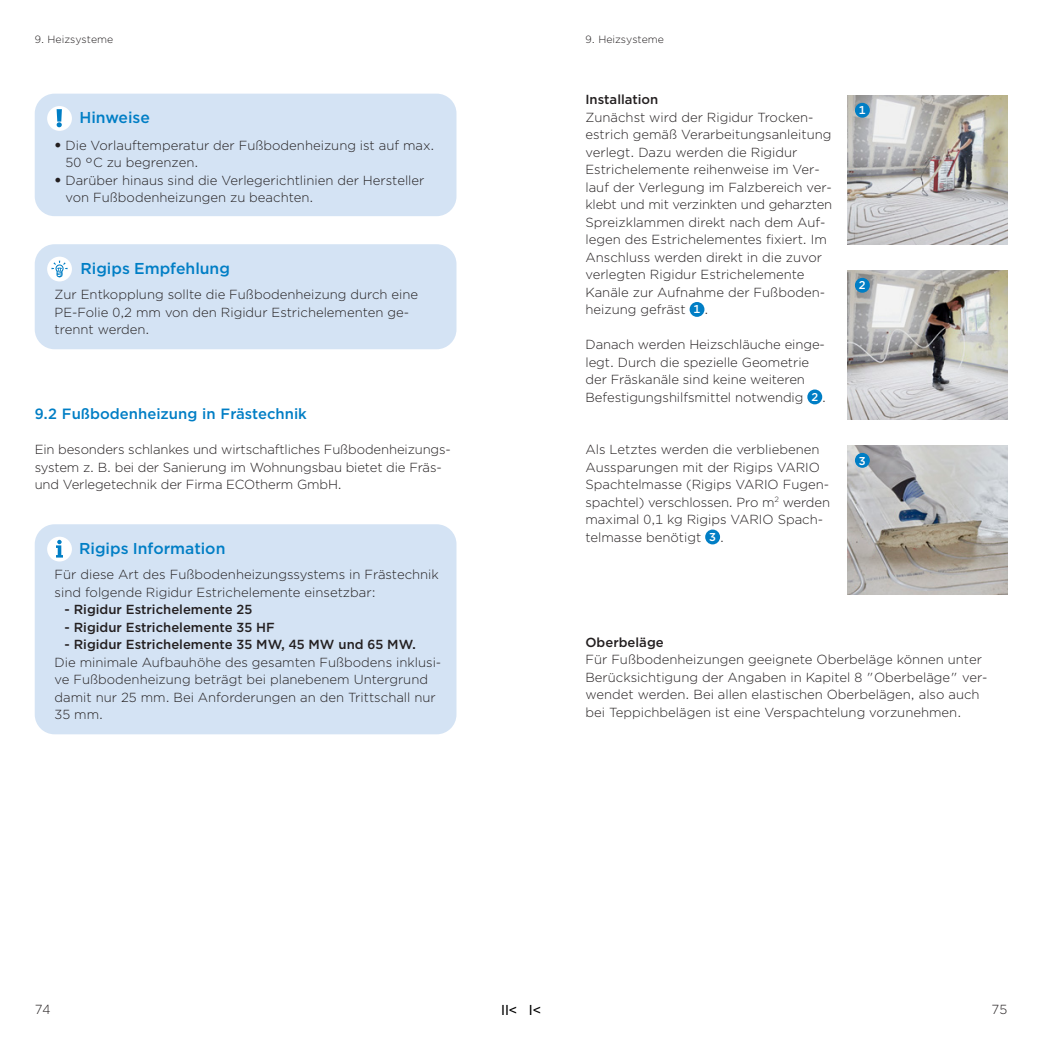
<style>
.page{position:relative;width:1042px;height:1042px;background:#fff}
.page>*{position:absolute;margin:0;border:0;box-sizing:border-box;transform-origin:0 0}
.t1{font:500 15.75px "Gotham";color:#007ec5}
._02_Subline_GothamMe{font:500 14.88px "Gotham";color:#007ec5}
.t2{font:14px "Arial";color:#000}
._06-2_Copy_Gotham_Me{font:300 13.12px/17.5px "Gotham";color:#231f20}
._06_Copy_Gotham_Ligh{font:300 13.12px/17.5px "Gotham";letter-spacing:-.005em;color:#231f20}
.t3{font:500 13.12px "Gotham";color:#231f20}
.t4{font:500 11.38px "Gotham";color:#fff}
._01_Kopf_GothamMediu{font:300 10.5px "Gotham";color:#231f20}
.s1{font-weight:900;font-size:14px}
.s2{font-weight:500}
</style>
<div class="page">
<div style="left:689px;top:302px;width:15px;height:15px;background:#007ec5;border-radius:50%"></div>
<div style="left:807px;top:389px;width:15px;height:15px;background:#007ec5;border-radius:50%"></div>
<img style="left:847px;top:95px;width:160px;height:149px">
<img style="left:847px;top:270px;width:160px;height:149px">
<div style="left:855px;top:103px;width:15px;height:15px;background:#007ec5;border-radius:50%"></div>
<div style="left:855px;top:278px;width:15px;height:15px;background:#007ec5;border-radius:50%"></div>
<div style="left:705px;top:529px;width:15px;height:15px;background:#007ec5;border-radius:50%"></div>
<img style="left:847px;top:445px;width:160px;height:149px">
<div style="left:855px;top:453px;width:15px;height:15px;background:#007ec5;border-radius:50%"></div>
<div style="left:35px;top:94px;width:421px;height:122px;background:#d4e3f4;border-radius:20px"></div>
<div style="left:47px;top:106px;width:25px;height:25px;background:#fff;border-radius:50%"></div>
<svg style="left:57px;top:109px;width:5px;height:18px"></svg>
<div style="left:35px;top:244px;width:421px;height:105px;background:#d4e3f4;border-radius:20px"></div>
<div style="left:47px;top:257px;width:25px;height:24px;background:#fff;border-radius:50%"></div>
<svg style="left:51px;top:261px;width:17px;height:16px"></svg>
<div style="left:35px;top:524px;width:421px;height:210px;background:#d4e3f4;border-radius:20px"></div>
<div style="left:47px;top:537px;width:25px;height:24px;background:#fff;border-radius:50%"></div>
<svg style="left:56px;top:540px;width:7px;height:17px"></svg>
<p class="_01_Kopf_GothamMediu" style="left:35px;top:33px;width:80px">9. Heizsysteme</p>
<p class="t1" style="left:79px;top:108px;width:72px">Hinweise</p>
<p class="_06-2_Copy_Gotham_Me" style="left:66px;top:136px;width:370px;text-indent:-11px"><span class="s1">•</span> Die Vorlauftemperatur der Fußbodenheizung ist auf max.<br>50 °C zu begrenzen.</p>
<p class="_06-2_Copy_Gotham_Me" style="left:66px;top:171px;width:360px;text-indent:-11px"><span class="s1">•</span> Darüber hinaus sind die Verlegerichtlinien der Hersteller von Fußbodenheizungen zu beachten.</p>
<p class="t1" style="left:80px;top:258px;width:151px">Rigips Empfehlung</p>
<p class="_06-2_Copy_Gotham_Me" style="left:55px;top:286px;width:365px">Zur Entkopplung sollte die Fußbodenheizung durch eine<br>PE-Folie 0,2 mm von den Rigidur Estrichelementen ge-- trennt werden.</p>
<p class="_02_Subline_GothamMe" style="left:35px;top:404px;width:274px">9.2 Fußbodenheizung in Frästechnik</p>
<p class="_06_Copy_Gotham_Ligh" style="left:35px;top:440px;width:418px">Ein besonders schlankes und wirtschaftliches Fußbodenheizungs&shy;system z. B. bei der Sanierung im Wohnungsbau bietet die Fräs&shy;und Verlegetechnik der Firma ECOtherm GmbH.</p>
<p class="t1" style="left:79px;top:538px;width:148px">Rigips Information</p>
<p class="_06-2_Copy_Gotham_Me" style="left:55px;top:566px;width:386px">Für diese Art des Fußbodenheizungssystems in Frästechnik sind folgende Rigidur Estrichelemente einsetzbar:</p>
<p class="t3" style="left:64px;top:601px;width:189px">- Rigidur Estrichelemente 25</p>
<p class="t3" style="left:64px;top:619px;width:212px">- Rigidur Estrichelemente 35 HF</p>
<p class="t3" style="left:64px;top:636px;width:353px">- Rigidur Estrichelemente 35 MW, 45 MW und 65 MW.</p>
<p class="_06-2_Copy_Gotham_Me" style="left:55px;top:653px;width:388px">Die minimale Aufbauhöhe des gesamten Fußbodens inklusi&shy;ve Fußbodenheizung beträgt bei planebenem Untergrund damit nur 25 mm. Bei Anforderungen an den Trittschall nur 35 mm.</p>
<p class="_01_Kopf_GothamMediu" style="left:585px;top:33px;width:80px">9. Heizsysteme</p>
<p class="_06-2_Copy_Gotham_Me" style="left:585px;top:90px;width:248px"><span class="s2">Installation<br></span>Zunächst wird der Rigidur Trocken&shy;estrich gemäß Verarbeitungsanleitung verlegt. Dazu werden die Rigidur Estrichelemente reihenweise im Ver&shy;lauf der Verlegung im Falzbereich ver&shy;klebt und mit verzinkten und geharzten Spreizklammen direkt nach dem Auf&shy;legen des Estrichelementes fixiert. Im Anschluss werden direkt in die zuvor verlegten Rigidur Estrichelemente Kanäle zur Aufnahme der Fußboden&shy;heizung gefräst</p>
<p class="t4" style="left:693px;top:302px;width:8px">1</p>
<p class="_06-2_Copy_Gotham_Me" style="left:704px;top:300px;width:5px">.</p>
<p class="_06_Copy_Gotham_Ligh" style="left:585px;top:335px;width:241px">Danach werden Heizschläuche einge&shy;legt. Durch die spezielle Geometrie der Fräskanäle sind keine weiteren Befestigungshilfsmittel notwendig</p>
<p class="t4" style="left:811px;top:389px;width:8px">2</p>
<p class="_06_Copy_Gotham_Ligh" style="left:822px;top:388px;width:5px">.</p>
<p class="_06_Copy_Gotham_Ligh" style="left:585px;top:440px;width:246px">Als Letztes werden die verbliebenen Aussparungen mit der Rigips VARIO Spachtelmasse (Rigips VARIO Fugen&shy;spachtel) verschlossen. Pro m<sup>2</sup> werden maximal 0,1 kg Rigips VARIO Spach&shy;telmasse benötigt</p>
<p class="t4" style="left:709px;top:529px;width:8px">3</p>
<p class="_06_Copy_Gotham_Ligh" style="left:720px;top:528px;width:5px">.</p>
<p class="t4" style="left:859px;top:102px;width:8px">1</p>
<p class="t4" style="left:859px;top:277px;width:8px">2</p>
<p class="t4" style="left:859px;top:453px;width:8px">3</p>
<p class="_06-2_Copy_Gotham_Me" style="left:585px;top:633px;width:404px"><span class="s2">Oberbeläge<br></span>Für Fußbodenheizungen geeignete Oberbeläge können unter Berücksichtigung der Angaben in Kapitel 8 "Oberbeläge" ver&shy;wendet werden. Bei allen elastischen Oberbelägen, also auch bei Teppichbelägen ist eine Verspachtelung vorzunehmen.</p>
<p class="t2" style="left:501px;top:1000px;width:41px">II&lt; I&lt;</p>
<p class="_06-2_Copy_Gotham_Me" style="left:35px;top:1000px;width:17px">74</p>
<p class="_06-2_Copy_Gotham_Me" style="left:991px;top:1000px;width:17px">75</p>
</div>
